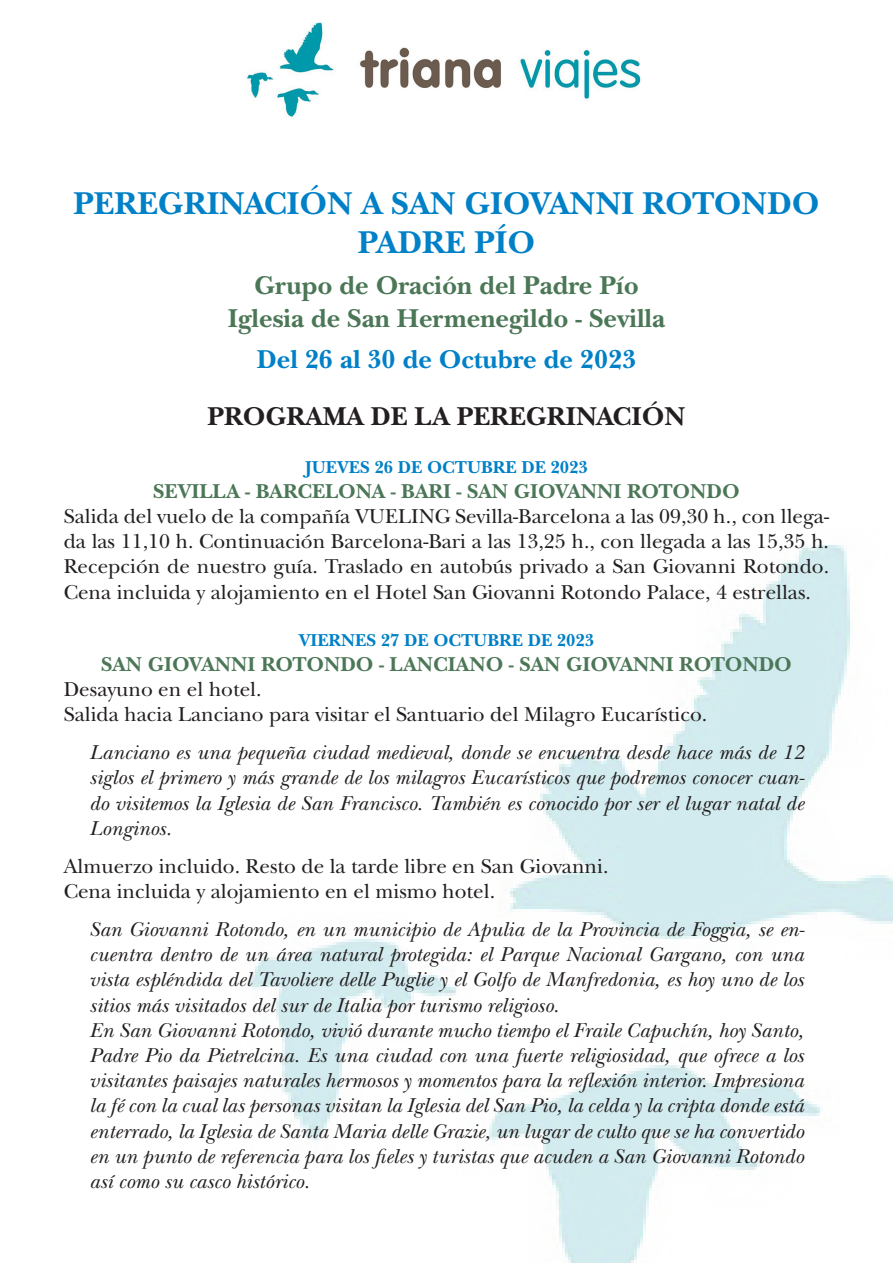
<style>
.page{position:relative;width:893px;height:1263px;background:#fff}
.page>*{position:absolute;margin:0;border:0;box-sizing:border-box;transform-origin:0 0}
.t1{font:700 33px "New Baskerville ITC Pro";color:#0080c7}
.t2{font:700 27px "New Baskerville ITC Pro";color:#4b7757}
.t3{font:700 27px "New Baskerville ITC Pro";color:#231f20}
.t4{font:700 27px "New Baskerville ITC Pro";color:#0080c7}
.Estilo_de_párrafo_1{font:italic 21px/25.2px "New Baskerville ITC Pro";color:#231f20;text-align:justify}
.Estilo_de_párrafo_1-2{font:21px/25.2px "New Baskerville ITC Pro";color:#231f20;text-align:justify}
.Estilo_de_párrafo_1-3{font:700 21px "New Baskerville ITC Pro";color:#4b7757}
.Estilo_de_párrafo_1-4{font:700 18px "New Baskerville ITC Pro";color:#0080c7}
</style>
<div class="page">
<img style="left:249px;top:545px;width:644px;height:718px">
<img style="left:247px;top:22px;width:394px;height:95px">
<p class="t1" style="left:73px;top:184px;width:748px">PEREGRINACIÓN A SAN GIOVANNI ROTONDO</p>
<p class="t1" style="left:358px;top:223px;width:179px">PADRE PÍO</p>
<p class="t2" style="left:254px;top:270px;width:386px">Grupo de Oración del Padre Pío</p>
<p class="t2" style="left:228px;top:302px;width:439px">Iglesia de San Hermenegildo - Sevilla</p>
<p class="t4" style="left:257px;top:343px;width:381px">Del 26 al 30 de Octubre de 2023</p>
<p class="t3" style="left:208px;top:401px;width:479px">PROGRAMA DE LA PEREGRINACIÓN</p>
<p class="Estilo_de_párrafo_1-4" style="left:305px;top:456px;width:284px">JUEVES 26 DE OCTUBRE DE 2023</p>
<p class="Estilo_de_párrafo_1-3" style="left:153px;top:479px;width:588px">SEVILLA - BARCELONA - BARI - SAN GIOVANNI ROTONDO</p>
<p class="Estilo_de_párrafo_1-2" style="left:64px;top:504px;width:767px">Salida del vuelo de la compañía VUELING Sevilla-Barcelona a las 09,30 h., con llega&shy;da las 11,10 h. Continuación Barcelona-Bari a las 13,25 h., con llegada a las 15,35 h.<br>Recepción de nuestro guía. Traslado en autobús privado a San Giovanni Rotondo.<br>Cena incluida y alojamiento en el Hotel San Giovanni Rotondo Palace, 4 estrellas.</p>
<p class="Estilo_de_párrafo_1-4" style="left:299px;top:629px;width:297px">VIERNES 27 DE OCTUBRE DE 2023</p>
<p class="Estilo_de_párrafo_1-3" style="left:101px;top:652px;width:692px">SAN GIOVANNI ROTONDO - LANCIANO - SAN GIOVANNI ROTONDO</p>
<p class="Estilo_de_párrafo_1-2" style="left:64px;top:677px;width:199px">Desayuno en el hotel.</p>
<p class="Estilo_de_párrafo_1-2" style="left:64px;top:702px;width:645px">Salida hacia Lanciano para visitar el Santuario del Milagro Eucarístico.</p>
<p class="Estilo_de_párrafo_1" style="left:89px;top:740px;width:717px">Lanciano es una pequeña ciudad medieval, donde se encuentra desde hace más de 12 siglos el primero y más grande de los milagros Eucarísticos que podremos conocer cuan&shy;do visitemos la Iglesia de San Francisco. También es conocido por ser el lugar natal de Longinos.</p>
<p class="Estilo_de_párrafo_1-2" style="left:64px;top:854px;width:546px">Almuerzo incluido. Resto de la tarde libre en San Giovanni.</p>
<p class="Estilo_de_párrafo_1-2" style="left:64px;top:879px;width:433px">Cena incluida y alojamiento en el mismo hotel.</p>
<p class="Estilo_de_párrafo_1" style="left:89px;top:917px;width:717px">San Giovanni Rotondo, en un municipio de Apulia de la Provincia de Foggia, se en&shy;cuentra dentro de un área natural protegida: el Parque Nacional Gargano, con una vista espléndida del Tavoliere delle Puglie y el Golfo de Manfredonia, es hoy uno de los sitios más visitados del sur de Italia por turismo religioso.</p>
<p class="Estilo_de_párrafo_1" style="left:89px;top:1017px;width:716px">En San Giovanni Rotondo, vivió durante mucho tiempo el Fraile Capuchín, hoy Santo, Padre Pio da Pietrelcina. Es una ciudad con una fuerte religiosidad, que ofrece a los visitantes paisajes naturales hermosos y momentos para la reflexión interior. Impresiona la fé con la cual las personas visitan la Iglesia del San Pio, la celda y la cripta donde está enterrado, la Iglesia de Santa Maria delle Grazie, un lugar de culto que se ha convertido en un punto de referencia para los fieles y turistas que acuden a San Giovanni Rotondo así como su casco histórico.</p>
</div>
